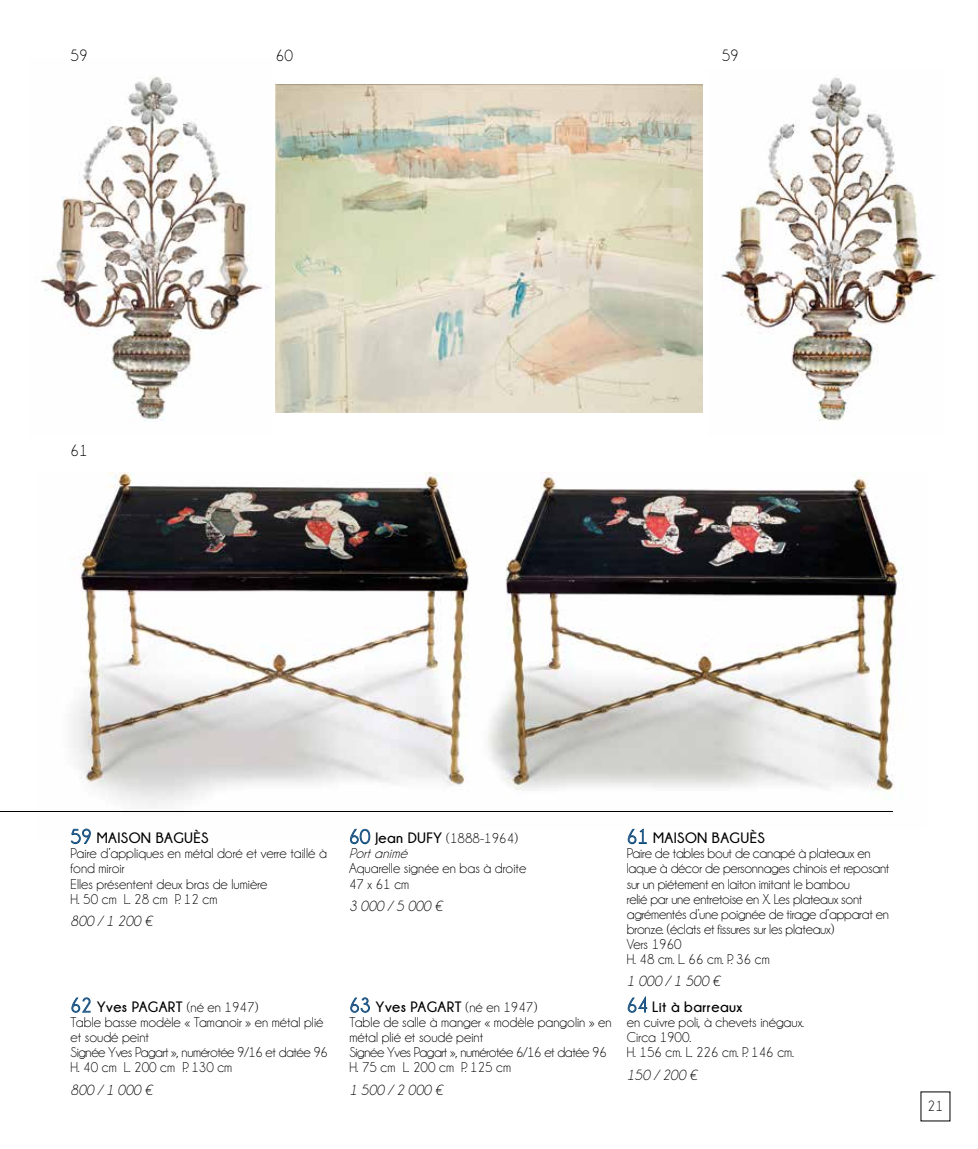
<style>
.page{position:relative;width:978px;height:1149px;background:#fff}
.page>*{position:absolute;margin:0;border:0;box-sizing:border-box;transform-origin:0 0}
.t1{font:16.5px "Champagne&Limousines";color:#000}
.t2{font:700 15px "Champagne&Limousines";letter-spacing:.025em;color:#000}
.t3{font:italic 15px "Champagne&Limousines";color:#000}
.t4{font:15px "Champagne&Limousines";color:#000}
.t5{font:14.4px/15px "Champagne&Limousines";color:#000}
.t6{font:14.4px/15px "Champagne&Limousines";letter-spacing:-.02em;color:#000}
.s1{font-weight:400;font-size:20.4px;color:#406490}
.s2{font-weight:400;font-size:14.4px}
.s3{font-size:20.4px;color:#406490}
.s4{font-weight:700;font-size:15px}
.s5{font-style:italic}
</style>
<div class="page">
<img style="left:276px;top:84px;width:427px;height:328px">
<img style="left:488px;top:472px;width:415px;height:328px">
<img style="left:71px;top:472px;width:398px;height:367px">
<img style="left:40px;top:76px;width:223px;height:346px">
<img style="left:721px;top:77px;width:217px;height:344px">
<svg style="left:350px;top:828px;width:20px;height:15px"></svg>
<svg style="left:628px;top:828px;width:19px;height:15px"></svg>
<svg style="left:71px;top:828px;width:20px;height:15px"></svg>
<hr style="left:0;top:811px;width:893px;height:1px;background:#000">
<svg style="left:72px;top:997px;width:18px;height:15px"></svg>
<svg style="left:350px;top:997px;width:20px;height:15px"></svg>
<svg style="left:628px;top:996px;width:19px;height:16px"></svg>
<p class="t1" style="left:71px;top:47px;width:19px">59</p>
<p class="t1" style="left:276px;top:47px;width:19px">60</p>
<p class="t1" style="left:722px;top:47px;width:19px">59</p>
<p class="t1" style="left:71px;top:442px;width:19px">61</p>
<p class="t2" style="left:71px;top:829px;width:140px"><span class="s1">59</span> MAISON BAGUÈS</p>
<p class="t5" style="left:71px;top:846px;width:258px">Paire d’appliques en métal doré et verre taillé à fond miroir<br>Elles présentent deux bras de lumière<br>H. 50 cm L. 28 cm P. 12 cm</p>
<p class="t3" style="left:71px;top:913px;width:83px">800 / 1 200 €</p>
<p class="t2" style="left:71px;top:998px;width:189px"><span class="s1">62</span> Yves PAGART <span class="s2">(né en 1947)</span></p>
<p class="t5" style="left:71px;top:1014px;width:259px">Table basse modèle « Tamanoir » en métal plié et soudé peint<br>Signée Yves Pagart », numérotée 9/16 et datée 96<br>H. 40 cm L. 200 cm P. 130 cm</p>
<p class="t3" style="left:71px;top:1081px;width:83px">800 / 1 000 €</p>
<p class="t5" style="left:349px;top:831px;width:171px"><span class="s3">60</span> <span class="s4">Jean DUFY</span> (1888-1964)<br><span class="s5">Port animé</span></p>
<p class="t5" style="left:349px;top:861px;width:179px">Aquarelle signée en bas à droite<br>47 x 61 cm</p>
<p class="t3" style="left:349px;top:898px;width:95px">3 000 / 5 000 €</p>
<p class="t2" style="left:349px;top:998px;width:189px"><span class="s1">63</span> Yves PAGART <span class="s2">(né en 1947)</span></p>
<p class="t5" style="left:349px;top:1014px;width:264px">Table de salle à manger « modèle pangolin » en métal plié et soudé peint<br>Signée Yves Pagart », numérotée 6/16 et datée 96<br>H. 75 cm L. 200 cm P. 125 cm</p>
<p class="t3" style="left:349px;top:1081px;width:95px">1 500 / 2 000 €</p>
<p class="t2" style="left:627px;top:829px;width:140px"><span class="s1">61</span> MAISON BAGUÈS</p>
<p class="t6" style="left:627px;top:846px;width:264px">Paire de tables bout de canapé à plateaux en laque à décor de personnages chinois et reposant sur un piétement en laiton imitant le bambou<br>relié par une entretoise en X. Les plateaux sont agrémentés d’une poignée de tirage d’apparat en bronze. (éclats et fissures sur les plateaux)<br>Vers 1960<br>H. 48 cm. L. 66 cm. P. 36 cm</p>
<p class="t3" style="left:627px;top:973px;width:95px">1 000 / 1 500 €</p>
<p class="t2" style="left:627px;top:998px;width:117px"><span class="s1">64</span> Lit à barreaux</p>
<p class="t5" style="left:627px;top:1014px;width:179px">en cuivre poli, à chevets inégaux.<br>Circa 1900.<br>H. 156 cm. L. 226 cm. P. 146 cm.</p>
<p class="t3" style="left:627px;top:1066px;width:72px">150 / 200 €</p>
<p class="t4" style="left:928px;top:1098px;width:17px">21</p>
</div>
